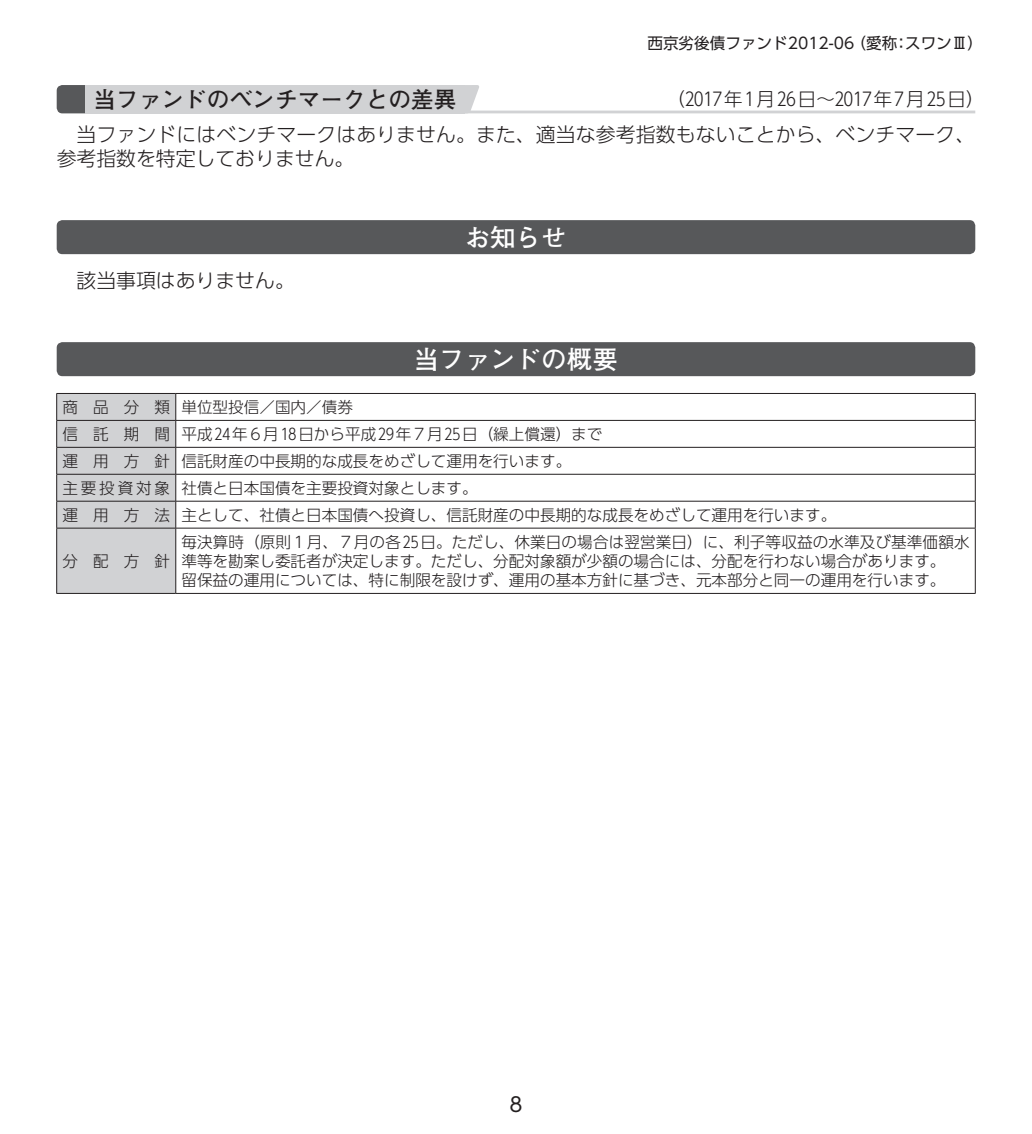
<style>
.page{position:relative;width:1032px;height:1134px;background:#fff}
.page>*{position:absolute;margin:0;border:0;box-sizing:border-box;transform-origin:0 0}
.t1{font:700 25.6px "Futo Go B101 Pro";color:#fff}
.t2{font:700 22.6px "Futo Go B101 Pro";color:#231f20}
.t3{font:300 19.8px/24.4px "UD Shin Go Pro";letter-spacing:.005em;color:#231f20}
.t4{font:19.8px "UD Shin Go Pro";color:#231f20}
.t5{font:300 18.4px "UD Shin Go Pro";color:#231f20}
.t6{font:300 15.6px/27px "UD Shin Go Pro";color:#231f20}
.t7{font:15.6px "UD Shin Go Pro";color:#231f20}
</style>
<div class="page">
<hr style="left:85px;top:111px;width:890px;height:2px;background:#d1d2d4">
<svg style="left:57px;top:85px;width:28px;height:28px"></svg>
<div style="left:85px;top:85px;width:380px;height:28px;background:#d1d2d4"></div>
<svg style="left:465px;top:85px;width:14px;height:26px"></svg>
<div style="left:57px;top:220px;width:918px;height:34px;background:#57585a;border-radius:6px"></div>
<div style="left:57px;top:342px;width:918px;height:34px;background:#57585a;border-radius:6px"></div>
<hr style="left:176px;top:393px;width:799px;height:1px;background:#231f20">
<hr style="left:176px;top:420px;width:799px;height:1px;background:#231f20">
<hr style="left:176px;top:447px;width:799px;height:1px;background:#231f20">
<hr style="left:176px;top:474px;width:799px;height:1px;background:#231f20">
<hr style="left:176px;top:501px;width:799px;height:1px;background:#231f20">
<svg style="left:56px;top:393px;width:120px;height:200px;background:#c8c9cb"></svg>
<svg style="left:975px;top:394px;width:1px;height:134px"></svg>
<hr style="left:56px;top:528px;width:120px;height:1px;background:#231f20">
<hr style="left:56px;top:528px;width:1px;height:65px;background:#231f20">
<hr style="left:176px;top:528px;width:799px;height:1px;background:#231f20">
<hr style="left:175px;top:528px;width:1px;height:65px;background:#231f20">
<hr style="left:975px;top:528px;width:1px;height:65px;background:#231f20">
<hr style="left:56px;top:593px;width:120px;height:1px;background:#231f20">
<hr style="left:176px;top:593px;width:799px;height:1px;background:#231f20">
<p class="t7" style="left:647px;top:31px;width:337px">西京劣後債ファンド2012-06（愛称：スワンⅢ）</p>
<h2 class="t2" style="left:94px;top:81px;width:364px">当ファンドのベンチマークとの差異</h2>
<p class="t5" style="left:666px;top:84px;width:319px">（2017年1月 26日～2017年 7月 25日）</p>
<p class="t3" style="left:57px;top:121px;width:920px;text-indent:20px">当ファンドにはベンチマークはありません。また、適当な参考指数もないことから、ベンチマーク、参考指数を特定しておりません。</p>
<p class="t3" style="left:77px;top:268px;width:220px">該当事項はありません。</p>
<h1 class="t1" style="left:465px;top:217px;width:104px">お知らせ</h1>
<h1 class="t1" style="left:414px;top:339px;width:206px">当ファンドの概要</h1>
<p class="t6" style="left:62px;top:393px;width:775px">商 品 分 類 単位型投信／国内／債券<br>信 託 期 間 平成 24年6月 18日から平成 29年7月 25日（繰上償還）まで<br>運 用 方 針 信託財産の中長期的な成長をめざして運用を行います。<br>主要投資対象 社債と日本国債を主要投資対象とします。<br>運 用 方 法 主として、社債と日本国債へ投資し、信託財産の中長期的な成長をめざして運用を行います。</p>
<p class="t6" style="left:62px;top:547px;width:109px">分配方針</p>
<p class="t6" style="left:181px;top:531px;width:790px;line-height:19.2px">毎決算時（原則1月、7月の各 25日。ただし、休業日の場合は翌営業日）に、利子等収益の水準及び基準価額水準等を勘案し委託者が決定します。ただし、分配対象額が少額の場合には、分配を行わない場合があります。<br>留保益の運用については、特に制限を設けず、運用の基本方針に基づき、元本部分と同一の運用を行います。</p>
<p class="t4" style="left:509px;top:1088px;width:15px">8</p>
</div>
